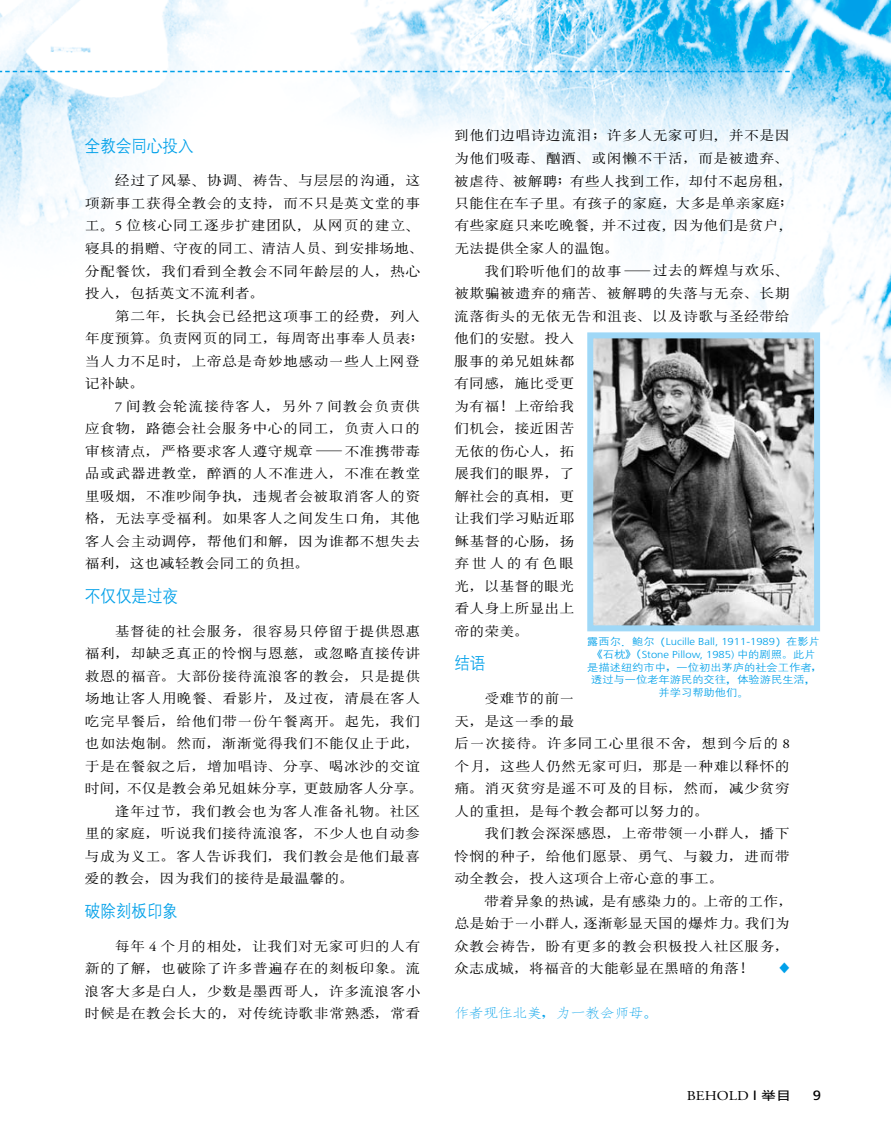
<style>
.page{position:relative;width:891px;height:1141px;background:#fff}
.page>*{position:absolute;margin:0;border:0;box-sizing:border-box;transform-origin:0 0}
.t1{font:17.25px "FZJZDXB B51 0";color:#00a0e9;scale:.9 1}
.t2{font:13.5px/22.5px "DF Song GB5 Std W5";letter-spacing:.02em;color:#000;scale:1.11 1}
.t3{font:13.5px/22.5px "DF Song GB5 Std W5";color:#000;scale:1.11 1}
.t4{font:300 13.5px "AR Fang Song B5 S";letter-spacing:-.03em;color:#00a0e9;scale:1.11 1}
.t5{font:13.5px "Adobe Garamond Pro";color:#000;scale:1.11 1}
.t6{font:13.5px "Frutiger LT Std";color:#000;scale:1.11 1}
.t7{font:300 10.2px/12.8px "Frutiger LT Std";color:#00a0e9;text-align:center;scale:1.11 1}
.t8{font:10.2px/12.8px "FZJZDXB B51 0";color:#00a0e9;text-align:center;scale:1.11 1}
.s1{font-family:"AR Ming B5 S";font-weight:700}
.s2{font-family:"Adobe Garamond Pro"}
.s3{font-family:"FZJZDXB B51 0";font-weight:400}
.s4{font-family:"AR Hei B5 S";font-weight:700}
.s5{font-family:"Frutiger LT Std"}
.s6{font-family:"AR Hei B5 S";font-weight:700;font-size:12px}
</style>
<div class="page">
<img style="left:0;top:0;width:891px;height:632px">
<svg style="left:0;top:71px;width:790px;height:1px"></svg>
<img style="left:594px;top:339px;width:219px;height:285px">
<div style="left:587px;top:332px;width:233px;height:299px;border:6px solid #9fd8f7"></div>
<p class="t1" style="left:85px;top:136px;width:122px">全教會同心投入</p>
<p class="t2" style="left:85px;top:169px;width:307px;text-indent:30px">經過了風暴<span class="s1">、</span>協調<span class="s1">、</span>禱告<span class="s1">、</span>與層層的溝通<span class="s1">，</span>這項新事工獲得全教會的支持<span class="s1">，</span>而不只是英文堂的事工<span class="s1">。</span><span class="s2">5</span> 位核心同工逐步擴建團隊<span class="s1">，</span>從網頁的建立<span class="s1">、</span>寢具的捐贈<span class="s1">、</span>守夜的同工<span class="s1">、</span>清潔人員<span class="s1">、</span>到安排場地<span class="s1">、</span>分配餐飲<span class="s1">，</span>我們看到全教會不同年齡層的人<span class="s1">，</span>熱心投入<span class="s1">，</span>包括英文不流利者<span class="s1">。</span></p>
<p class="t2" style="left:85px;top:304px;width:307px;text-indent:30px">第二年<span class="s1">，</span>長執會已經把這項事工的經費<span class="s1">，</span>列入年度預算<span class="s1">。</span>負責網頁的同工<span class="s1">，</span>每週寄出事奉人員表<span class="s1">；</span>當人力不足時<span class="s1">，</span>上帝總是奇妙地感動一些人上網登記補缺<span class="s1">。</span></p>
<p class="t2" style="left:85px;top:394px;width:304px;text-align:justify;text-indent:30px"><span class="s2">7</span> 間教會輪流接待客人<span class="s1">，</span>另外 <span class="s2">7</span> 間教會負責供應食物<span class="s1">，</span>路德會社會服務中心的同工<span class="s1">，</span>負責入口的審核清點<span class="s1">，</span>嚴格要求客人遵守規章<span class="s1">—</span>不准攜帶毒品或武器進教堂<span class="s1">，</span>醉酒的人不准進入<span class="s1">，</span>不准在教堂裡吸煙<span class="s1">，</span>不准吵鬧爭執<span class="s1">，</span>違規者會被取消客人的資格<span class="s1">，</span>無法享受福利<span class="s1">。</span>如果客人之間發生口角<span class="s1">，</span>其他客人會主動調停<span class="s1">，</span>幫他們和解<span class="s1">，</span>因為誰都不想失去福利<span class="s1">，</span>這也減輕教會同工的負擔<span class="s1">。</span></p>
<p class="t1" style="left:85px;top:586px;width:105px">不僅僅是過夜</p>
<p class="t2" style="left:115px;top:619px;width:277px">基督徒的社會服務<span class="s1">，</span>很容易只停留於提供恩惠</p>
<p class="t2" style="left:85px;top:642px;width:304px">福利<span class="s1">，</span>卻缺乏真正的憐憫與恩慈<span class="s1">，</span>或忽略直接傳講</p>
<p class="t2" style="left:85px;top:664px;width:304px">救恩的福音<span class="s1">。</span>大部份接待流浪客的教會<span class="s1">，</span>只是提供</p>
<p class="t2" style="left:85px;top:687px;width:304px">場地讓客人用晚餐<span class="s1">、</span>看影片<span class="s1">，</span>及過夜<span class="s1">，</span>清晨在客人</p>
<p class="t2" style="left:85px;top:709px;width:304px">吃完早餐後<span class="s1">，</span>給他們帶一份午餐離開<span class="s1">。</span>起先<span class="s1">，</span>我們</p>
<p class="t2" style="left:85px;top:732px;width:304px">也如法炮製<span class="s1">。</span>然而<span class="s1">，</span>漸漸覺得我們不能僅止於此<span class="s1">，</span></p>
<p class="t2" style="left:85px;top:754px;width:304px">於是在餐敘之後<span class="s1">，</span>增加唱詩<span class="s1">、</span>分享<span class="s1">、</span>喝冰沙的交誼</p>
<p class="t3" style="left:85px;top:777px;width:307px">時間<span class="s1">，</span>不僅是教會弟兄姐妹分享<span class="s1">，</span>更鼓勵客人分享<span class="s1">。</span></p>
<p class="t2" style="left:115px;top:799px;width:277px">逢年過節<span class="s1">，</span>我們教會也為客人準備禮物<span class="s1">。</span>社區</p>
<p class="t2" style="left:85px;top:822px;width:304px">裡的家庭<span class="s1">，</span>聽說我們接待流浪客<span class="s1">，</span>不少人也自動參</p>
<p class="t2" style="left:85px;top:844px;width:304px">與成為義工<span class="s1">。</span>客人告訴我們<span class="s1">，</span>我們教會是他們最喜</p>
<p class="t3" style="left:85px;top:867px;width:245px">愛的教會<span class="s1">，</span>因為我們的接待是最溫馨的<span class="s1">。</span></p>
<p class="t1" style="left:85px;top:901px;width:105px">破除刻板印象</p>
<p class="t2" style="left:85px;top:934px;width:304px;text-align:justify;text-indent:30px">每年 <span class="s2">4</span> 個月的相處<span class="s1">，</span>讓我們對無家可歸的人有新的瞭解<span class="s1">，</span>也破除了許多普遍存在的刻板印象<span class="s1">。</span>流浪客大多是白人<span class="s1">，</span>少數是墨西哥人<span class="s1">，</span>許多流浪客小時候是在教會長大的<span class="s1">，</span>對傳統詩歌非常熟悉<span class="s1">，</span>常看</p>
<p class="t3" style="left:454px;top:124px;width:307px">到他們邊唱詩邊流淚<span class="s1">；</span>許多人無家可歸<span class="s1">，</span>並不是因為他們吸毒<span class="s1">、</span>酗酒<span class="s1">、</span>或閒懶不幹活<span class="s1">，</span>而是被遺棄<span class="s1">、</span>被虐待<span class="s1">、</span>被解聘<span class="s1">；</span>有些人找到工作<span class="s1">，</span>卻付不起房租<span class="s1">，</span>只能住在車子裡<span class="s1">。</span>有孩子的家庭<span class="s1">，</span>大多是單親家庭<span class="s1">；</span>有些家庭只來吃晚餐<span class="s1">，</span>並不過夜<span class="s1">，</span>因為他們是貧戶<span class="s1">，</span>無法提供全家人的溫飽<span class="s1">。</span></p>
<p class="t3" style="left:454px;top:259px;width:304px;text-indent:30px">我們聆聽他們的故事<span class="s1">—</span>過去的輝煌與歡樂<span class="s1">、</span>被欺騙被遺棄的痛苦<span class="s1">、</span>被解聘的失落與無奈<span class="s1">、</span>長期流落街頭的無依無告和沮喪<span class="s1">、</span>以及詩歌與聖經帶給他們的安慰<span class="s1">。</span>投入<br>服事的弟兄姐妹都<br>有同感<span class="s1">，</span>施比受更<br>為有福<span class="s1">！</span>上帝給我<br>們機會<span class="s1">，</span>接近困苦<br>無依的傷心人<span class="s1">，</span>拓<br>展我們的眼界<span class="s1">，</span>瞭<br>解社會的真相<span class="s1">，</span>更<br>讓我們學習貼近耶<br>穌基督的心腸<span class="s1">，</span>揚<br>棄世人的有色眼<br>光<span class="s1">，</span>以基督的眼光<br>看人身上所顯出上<br>帝的榮美<span class="s1">。</span></p>
<p class="t1" style="left:454px;top:654px;width:36px">結語</p>
<p class="t2" style="left:454px;top:687px;width:304px;text-indent:30px">受難節的前一<br>天<span class="s1">，</span>是這一季的最<br>後一次接待<span class="s1">。</span>許多同工心裡很不捨<span class="s1">，</span>想到今後的 <span class="s2">8</span>個月<span class="s1">，</span>這些人仍然無家可歸<span class="s1">，</span>那是一種難以釋懷的痛<span class="s1">。</span>消滅貧窮是遙不可及的目標<span class="s1">，</span>然而<span class="s1">，</span>減少貧窮人的重擔<span class="s1">，</span>是每個教會都可以努力的<span class="s1">。</span></p>
<p class="t2" style="left:454px;top:822px;width:304px;text-align:justify;text-indent:30px">我們教會深深感恩<span class="s1">，</span>上帝帶領一小群人<span class="s1">，</span>播下憐憫的種子<span class="s1">，</span>給他們願景<span class="s1">、</span>勇氣<span class="s1">、</span>與毅力<span class="s1">，</span>進而帶動全教會<span class="s1">，</span>投入這項合上帝心意的事工<span class="s1">。</span></p>
<p class="t3" style="left:454px;top:889px;width:307px;text-indent:30px">帶著異象的熱誠<span class="s1">，</span>是有感染力的<span class="s1">。</span>上帝的工作<span class="s1">，</span>總是始於一小群人<span class="s1">，</span>逐漸彰顯天國的爆炸力<span class="s1">。</span>我們為眾教會禱告<span class="s1">，</span>盼有更多的教會積極投入社區服務<span class="s1">，</span>眾志成城<span class="s1">，</span>將福音的大能彰顯在黑暗的角落<span class="s1">！</span></p>
<p class="t4" style="left:454px;top:1006px;width:185px">作者現住北美，為一教會師母。</p>
<p class="t7" style="left:587px;top:635px;width:211px"><span class="s3">露西爾</span><span class="s4">．</span><span class="s3">鮑爾</span><span class="s4">（</span>Lucille Ball, 1911-1989<span class="s4">）</span><span class="s3">在影片</span><span class="s4">《</span><span class="s3">石枕</span><span class="s4">》（</span>Stone Pillow, 1985) <span class="s3">中的劇照</span><span class="s4">。</span><span class="s3">此片</span></p>
<p class="t8" style="left:587px;top:661px;width:214px">是描述紐約市中<span class="s4">，</span>一位初出茅廬的社會工作者<span class="s4">，</span>透過與一位老年遊民的交往<span class="s4">，</span>體驗遊民生活<span class="s4">，</span>並學習幫助他們<span class="s4">。</span></p>
<p class="t5" style="left:687px;top:1088px;width:96px">BEHOLD <span class="s5">I</span> <span class="s6">舉目</span></p>
<p class="t6" style="left:813px;top:1087px;width:9px">9</p>
</div>
